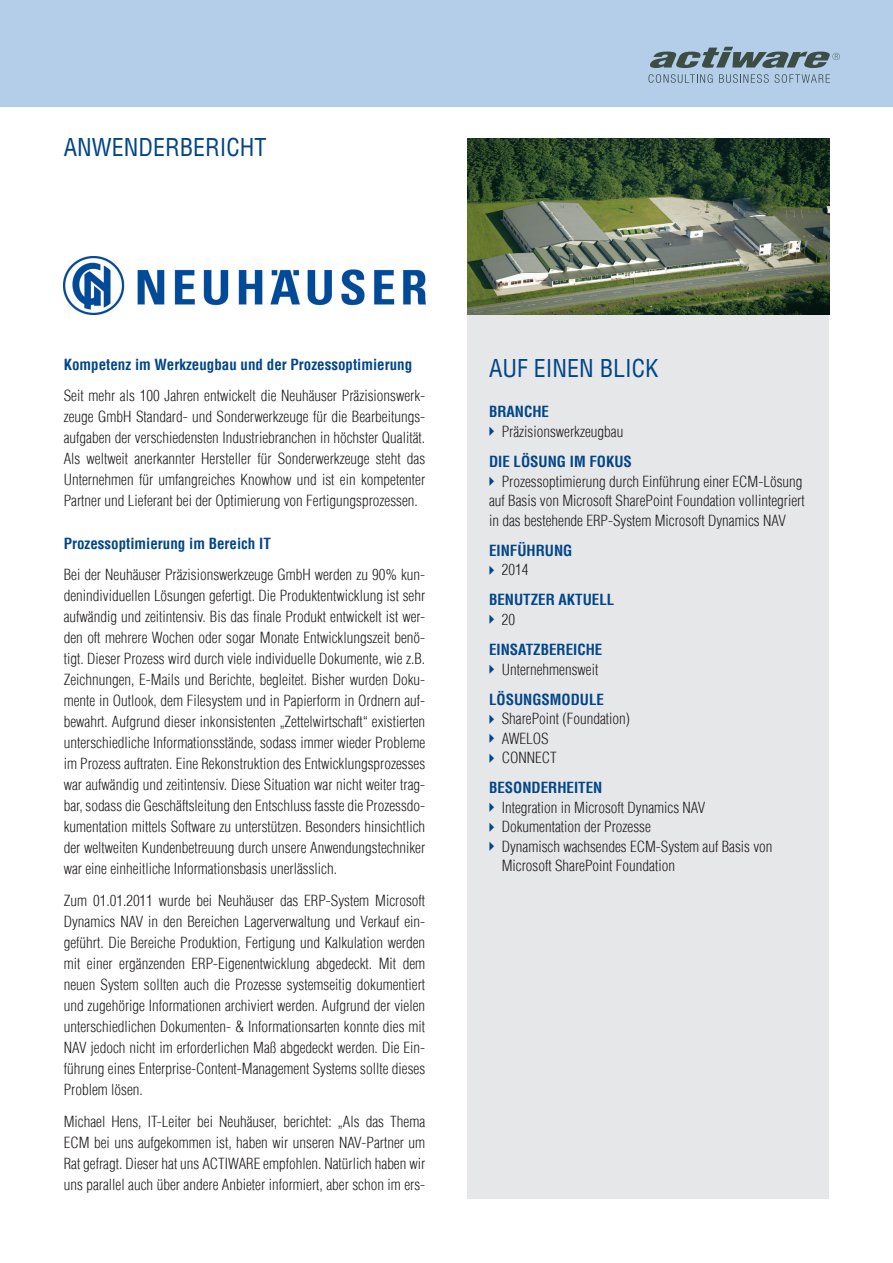
<style>
.page{position:relative;width:893px;height:1263px;background:#fff}
.page>*{position:absolute;margin:0;border:0;box-sizing:border-box;transform-origin:0 0}
.t1{font:condensed 24px "Helvetica LT";color:#014588}
.t2{font:300 condensed 15px/21px "Helvetica LT";color:#231f20}
.t3{font:700 condensed 15px/19.5px "Helvetica LT";color:#014588}
.s1{font-weight:700;color:#014588}
.s2{font-family:"European Pi Three";font-weight:400;font-stretch:normal;font-size:10.5px;color:#014588}
.s3{font-family:"European Pi Three";font-weight:400;font-stretch:normal;font-size:10.5px}
.s4{font-weight:300;color:#231f20}
</style>
<div class="page">
<div style="left:0;top:0;width:893px;height:106px;background:#b4ceea"></div>
<svg style="left:650px;top:47px;width:190px;height:21px"></svg>
<svg style="left:648px;top:74px;width:65px;height:9px"></svg>
<svg style="left:719px;top:74px;width:50px;height:9px"></svg>
<svg style="left:775px;top:74px;width:55px;height:9px"></svg>
<img style="left:64px;top:256px;width:361px;height:59px">
<div style="left:468px;top:315px;width:361px;height:884px;background:#e6e7e9"></div>
<img style="left:468px;top:138px;width:361px;height:176px">
<p class="t1" style="left:64px;top:132px;width:204px">ANWENDERBERICHT</p>
<p class="t3" style="left:64px;top:354px;width:350px">Kompetenz im Werkzeugbau und der Prozessoptimierung</p>
<p class="t2" style="left:64px;top:385px;width:363px;text-align:justify">Seit mehr als 100 Jahren entwickelt die Neuhäuser Präzisionswerk&shy;zeuge GmbH Standard- und Sonderwerkzeuge für die Bearbeitungs&shy;aufgaben der verschiedensten Industriebranchen in höchster Qualität.<br>Als weltweit anerkannter Hersteller für Sonderwerkzeuge steht das Unternehmen für umfangreiches Knowhow und ist ein kompetenter Partner und Lieferant bei der Optimierung von Fertigungsprozessen.</p>
<p class="t3" style="left:64px;top:533px;width:209px">Prozessoptimierung im Bereich IT</p>
<p class="t2" style="left:64px;top:564px;width:363px;text-align:justify">Bei der Neuhäuser Präzisionswerkzeuge GmbH werden zu 90% kun&shy;denindividuellen Lösungen gefertigt. Die Produktentwicklung ist sehr aufwändig und zeitintensiv. Bis das finale Produkt entwickelt ist wer&shy;den oft mehrere Wochen oder sogar Monate Entwicklungszeit benö&shy;tigt. Dieser Prozess wird durch viele individuelle Dokumente, wie z.B.<br>Zeichnungen, E-Mails und Berichte, begleitet. Bisher wurden Doku&shy;mente in Outlook, dem Filesystem und in Papierform in Ordnern auf&shy;bewahrt. Aufgrund dieser inkonsistenten „Zettelwirtschaft“ existierten unterschiedliche Informationsstände, sodass immer wieder Probleme im Prozess auftraten. Eine Rekonstruktion des Entwicklungsprozesses war aufwändig und zeitintensiv. Diese Situation war nicht weiter trag&shy;bar, sodass die Geschäftsleitung den Entschluss fasste die Prozessdo&shy;kumentation mittels Software zu unterstützen. Besonders hinsichtlich der weltweiten Kundenbetreuung durch unsere Anwendungstechniker war eine einheitliche Informationsbasis unerlässlich.</p>
<p class="t2" style="left:64px;top:890px;width:363px;text-align:justify">Zum 01.01.2011 wurde bei Neuhäuser das ERP-System Microsoft Dynamics NAV in den Bereichen Lagerverwaltung und Verkauf ein&shy;geführt. Die Bereiche Produktion, Fertigung und Kalkulation werden mit einer ergänzenden ERP-Eigenentwicklung abgedeckt. Mit dem neuen System sollten auch die Prozesse systemseitig dokumentiert und zugehörige Informationen archiviert werden. Aufgrund der vielen unterschiedlichen Dokumenten- &amp; Informationsarten konnte dies mit NAV jedoch nicht im erforderlichen Maß abgedeckt werden. Die Ein&shy;führung eines Enterprise-Content-Management Systems sollte dieses Problem lösen.</p>
<p class="t2" style="left:64px;top:1110px;width:363px;text-align:justify">Michael Hens, IT-Leiter bei Neuhäuser, berichtet: „Als das Thema ECM bei uns aufgekommen ist, haben wir unseren NAV-Partner um Rat gefragt. Dieser hat uns ACTIWARE empfohlen. Natürlich haben wir uns parallel auch über andere Anbieter informiert, aber schon im ers-</p>
<p class="t1" style="left:489px;top:353px;width:171px">AUF EINEN BLICK</p>
<p class="t2" style="left:489px;top:402px;width:136px;line-height:19.5px"><span class="s1">BRANCHE<br></span><span class="s2">A</span> Präzisionswerkzeugbau</p>
<p class="t2" style="left:489px;top:452px;width:317px;line-height:19.5px"><span class="s1">DIE LÖSUNG IM FOKUS<br></span><span class="s2">A</span> Prozessoptimierung durch Einführung einer ECM-Lösung auf Basis von Microsoft SharePoint Foundation vollintegriert in das bestehende ERP-System Microsoft Dynamics NAV</p>
<p class="t3" style="left:489px;top:540px;width:85px">EINFÜHRUNG<br><span class="s3">A</span> <span class="s4">2014</span></p>
<p class="t3" style="left:489px;top:590px;width:127px">BENUTZER AKTUELL<br><span class="s3">A</span> <span class="s4">20</span></p>
<p class="t2" style="left:489px;top:640px;width:115px;line-height:19.5px"><span class="s1">EINSATZBEREICHE<br></span><span class="s2">A</span> Unternehmensweit</p>
<p class="t2" style="left:489px;top:689px;width:143px;line-height:19.5px"><span class="s1">LÖSUNGSMODULE<br></span><span class="s2">A</span> SharePoint (Foundation)<br><span class="s2">A</span> AWELOS<br><span class="s2">A</span> CONNECT</p>
<p class="t3" style="left:489px;top:778px;width:115px">BESONDERHEITEN</p>
<p class="t2" style="left:489px;top:797px;width:218px"><span class="s2">A</span> Integration in Microsoft Dynamics NAV</p>
<p class="t2" style="left:489px;top:816px;width:163px"><span class="s2">A</span> Dokumentation der Prozesse</p>
<p class="t2" style="left:502px;top:836px;width:272px;line-height:19.5px;text-indent:-13px"><span class="s2">A</span> Dynamisch wachsendes ECM-System auf Basis von<br>Microsoft SharePoint Foundation</p>
</div>
